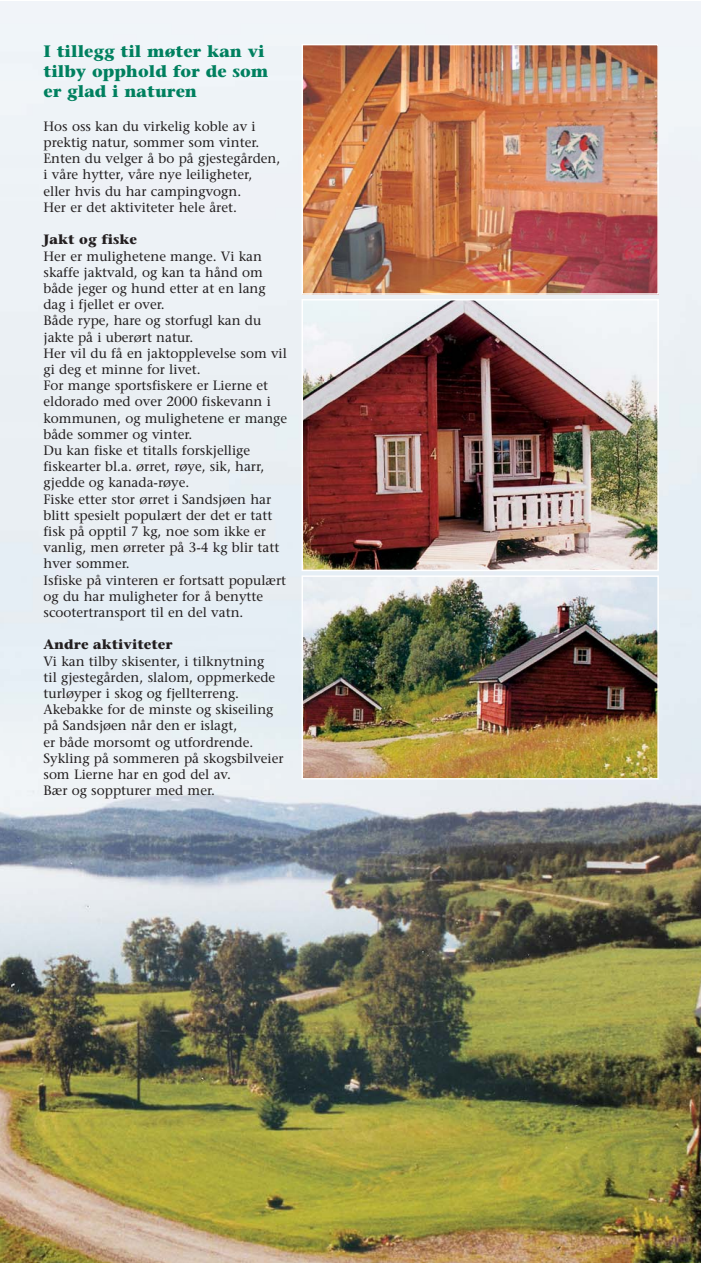
<style>
.page{position:relative;width:702px;height:1263px;background:#fff}
.page>*{position:absolute;margin:0;border:0;box-sizing:border-box;transform-origin:0 0}
.t1{font:700 16.5px/19.8px "Stone Serif";color:#00805f}
.t2{font:13.5px/16.2px "Stone Serif";color:#231f20}
.t3{font:700 13.5px "Stone Serif";color:#231f20}
</style>
<div class="page">
<img style="left:0;top:1px;width:700px;height:1262px">
<img style="left:304px;top:302px;width:352px;height:266px">
<div style="left:301px;top:299px;width:358px;height:272px;border:2px solid #fff"></div>
<img style="left:304px;top:578px;width:352px;height:198px">
<div style="left:301px;top:575px;width:358px;height:204px;border:2px solid #fff"></div>
<img style="left:304px;top:47px;width:352px;height:245px">
<div style="left:301px;top:44px;width:358px;height:251px;border:2px solid #fff"></div>
<p class="t1" style="left:43px;top:44px;width:226px">I tillegg til møter kan vi tilby opphold for de som er glad i naturen</p>
<p class="t2" style="left:43px;top:120px;width:238px">Hos oss kan du virkelig koble av i prektig natur, sommer som vinter.<br>Enten du velger å bo på gjestegården, i våre hytter, våre nye leiligheter, eller hvis du har campingvogn.<br>Her er det aktiviteter hele året.</p>
<p class="t3" style="left:43px;top:234px;width:95px">Jakt og fiske</p>
<p class="t2" style="left:43px;top:249px;width:245px">Her er mulighetene mange. Vi kan skaffe jaktvald, og kan ta hånd om både jeger og hund etter at en lang dag i fjellet er over.<br>Både rype, hare og storfugl kan du jakte på i uberørt natur.<br>Her vil du få en jaktopplevelse som vil gi deg et minne for livet.<br>For mange sportsfiskere er Lierne et eldorado med over 2000 fiskevann i kommunen, og mulighetene er mange både sommer og vinter.<br>Du kan fiske et titalls forskjellige fiskearter bl.a. ørret, røye, sik, harr, gjedde og kanada-røye.<br>Fiske etter stor ørret i Sandsjøen har blitt spesielt populært der det er tatt fisk på opptil 7 kg, noe som ikke er vanlig, men ørreter på 3-4 kg blir tatt hver sommer.<br>Isfiske på vinteren er fortsatt populært og du har muligheter for å benytte scootertransport til en del vatn.</p>
<p class="t3" style="left:43px;top:639px;width:131px">Andre aktiviteter</p>
<p class="t2" style="left:43px;top:654px;width:242px">Vi kan tilby skisenter, i tilknytning<br>til gjestegården, slalom, oppmerkede turløyper i skog og fjellterreng.<br>Akebakke for de minste og skiseiling på Sandsjøen når den er islagt,<br>er både morsomt og utfordrende.<br>Sykling på sommeren på skogsbilveier som Lierne har en god del av.<br>Bær og soppturer med mer.</p>
</div>
